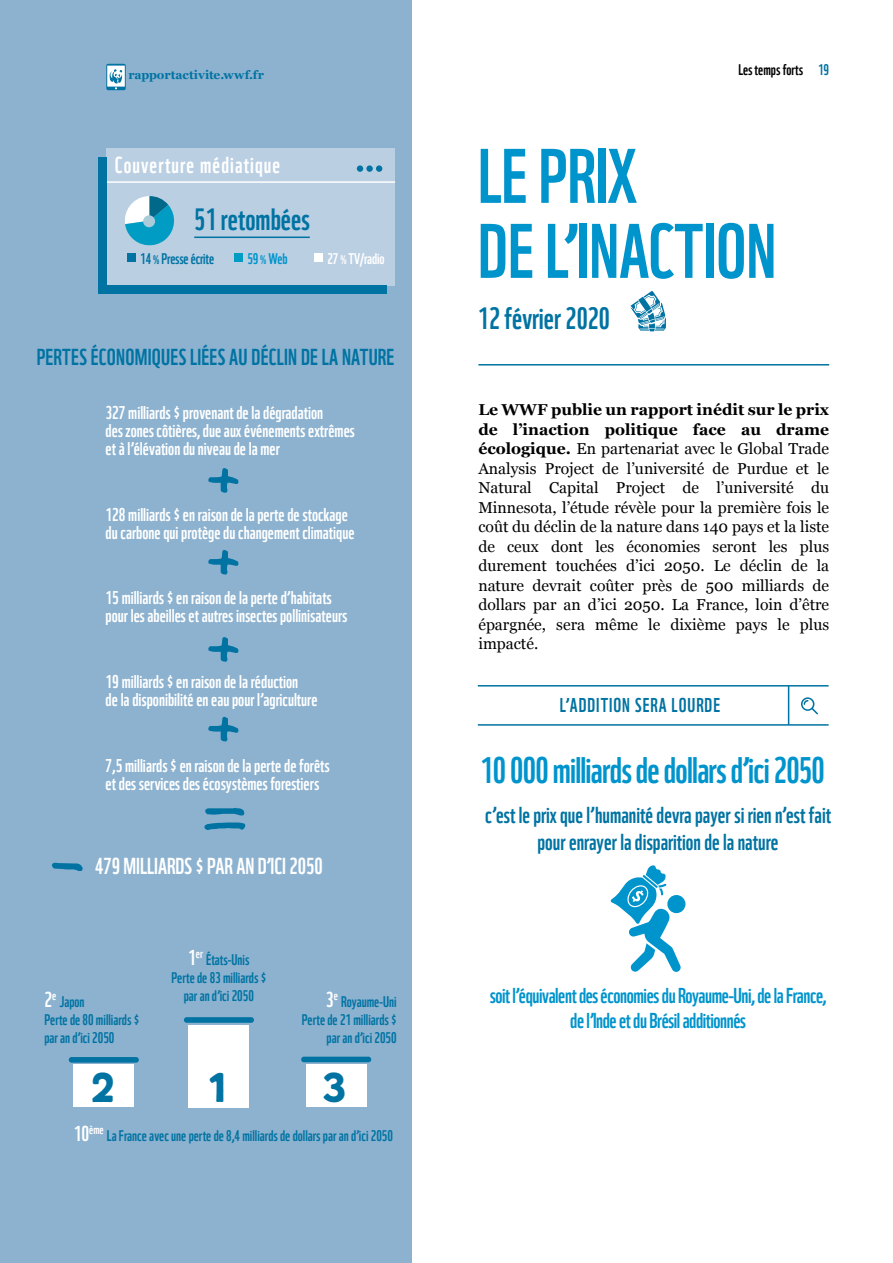
<style>
.page{position:relative;width:893px;height:1263px;background:#fff}
.page>*{position:absolute;margin:0;border:0;box-sizing:border-box;transform-origin:0 0}
.t1{font:75px/75px "WWF";color:#0094cc}
.t2{font:75px/84.4px "Amandine";color:#0073a2;text-align:justify}
.t3{font:42px "Block BE";color:#0073a2}
.t4{font:36px "WWF";letter-spacing:-.02em;color:#0094cc}
.t5{font:30px "WWF";color:#0073a2}
.t6{font:22.5px/27px "WWF";color:#0073a2;text-align:center}
.t7{font:22.5px "WWF";color:#fff}
.t8{font:22.5px "WWF";letter-spacing:.05em;color:#fff}
.t9{font:21px/25.2px "WWF";letter-spacing:-.02em;color:#0094cc;text-align:center}
.t10{font:21px "WWF";color:#fff}
.t11{font:19.5px "WWF";letter-spacing:.05em;color:#0073a2}
.t12{font:18px/18px "WWF";color:#fff}
.t13{font:15.75px/19.5px "Georgia";color:#000;text-align:justify}
.t14{font:15px/18px "WWF";color:#0073a2}
.t15{font:15px "WWF";color:#000}
.t16{font:15px "WWF";letter-spacing:-.01em;color:#fff}
.t17{font:15px "WWF";color:#0094cc}
.t18{font:12.3px "WWF";color:#fff}
.t19{font:700 12px "Georgia";letter-spacing:-.005em;color:#0073a2}
.s1{font-size:12px}
.s2{font-size:21px}
.s3{color:#0073a2}
.s4{font-weight:700}
</style>
<div class="page">
<div style="left:0;top:0;width:411px;height:1263px;background:#8cb2d0"></div>
<svg style="left:106px;top:64px;width:20px;height:26px"></svg>
<hr style="left:478px;top:685px;width:351px;height:1px;background:#0073a2">
<hr style="left:478px;top:724px;width:351px;height:2px;background:#0073a2">
<svg style="left:801px;top:697px;width:17px;height:17px"></svg>
<hr style="left:788px;top:686px;width:1px;height:39px;background:#0073a2">
<div style="left:106px;top:148px;width:289px;height:138px;background:#bbcfe3"></div>
<hr style="left:106px;top:181px;width:289px;height:2px;background:#fff">
<div style="left:357px;top:165px;width:6px;height:7px;background:#0073a2;border-radius:50%"></div>
<div style="left:366px;top:165px;width:7px;height:7px;background:#0073a2;border-radius:50%"></div>
<div style="left:376px;top:165px;width:6px;height:7px;background:#0073a2;border-radius:50%"></div>
<div style="left:98px;top:157px;width:8px;height:137px;background:#0073a2"></div>
<div style="left:98px;top:285px;width:289px;height:9px;background:#0073a2"></div>
<hr style="left:194px;top:237px;width:116px;height:1px;background:#0073a2">
<hr style="left:478px;top:364px;width:351px;height:1px;background:#0073a2">
<svg style="left:630px;top:291px;width:36px;height:40px"></svg>
<div style="left:128px;top:254px;width:8px;height:8px;background:#0073a2"></div>
<div style="left:315px;top:254px;width:8px;height:8px;background:#fff"></div>
<div style="left:235px;top:254px;width:8px;height:8px;background:#009cc4"></div>
<svg style="left:125px;top:196px;width:50px;height:50px"></svg>
<div style="left:143px;top:215px;width:12px;height:12px;background:#aaccda;border-radius:50%"></div>
<div style="left:667px;top:895px;width:18px;height:18px;background:#0094cc;border-radius:50%"></div>
<svg style="left:611px;top:865px;width:70px;height:107px"></svg>
<div style="left:74px;top:1064px;width:60px;height:43px;background:#fff"></div>
<div style="left:69px;top:1057px;width:70px;height:6px;background:#0073a2;border-radius:3px"></div>
<div style="left:189px;top:1025px;width:60px;height:82px;background:#fff"></div>
<div style="left:184px;top:1017px;width:70px;height:6px;background:#0073a2;border-radius:3px"></div>
<div style="left:306px;top:1064px;width:60px;height:43px;background:#fff"></div>
<div style="left:301px;top:1057px;width:70px;height:5px;background:#0073a2;border-radius:3px"></div>
<p class="t19" style="left:128px;top:66px;width:137px">rapportactivite.wwf.fr</p>
<h3 class="t8" style="left:115px;top:147px;width:167px">Couverture médiatique</h3>
<h3 class="t5" style="left:194px;top:196px;width:117px">51 retombées</h3>
<p class="t14" style="left:140px;top:249px;width:75px">14 <span class="s1">%</span> Presse écrite</p>
<p class="t17" style="left:247px;top:247px;width:42px">59 <span class="s1">%</span> Web</p>
<p class="t16" style="left:327px;top:247px;width:59px">27 <span class="s1">%</span> TV/radio</p>
<h3 class="t6" style="left:37px;top:341px;width:359px">PERTES ÉCONOMIQUES LIÉES AU DÉCLIN DE LA NATURE</h3>
<p class="t12" style="left:106px;top:401px;width:251px">327 milliards $ provenant de la dégradation<br>des zones côtières, due aux événements extrêmes et à l’élévation du niveau de la mer</p>
<h1 class="t2" style="left:195px;top:435px;width:58px">+ + +</h1>
<p class="t12" style="left:106px;top:503px;width:250px">128 milliards $ en raison de la perte de stockage du carbone qui protège du changement climatique</p>
<p class="t12" style="left:106px;top:587px;width:243px">15 milliards $ en raison de la perte d’habitats pour les abeilles et autres insectes pollinisateurs</p>
<p class="t12" style="left:106px;top:671px;width:214px">19 milliards $ en raison de la réduction<br>de la disponibilité en eau pour l’agriculture</p>
<h1 class="t2" style="left:195px;top:683px;width:58px">+</h1>
<p class="t12" style="left:106px;top:755px;width:226px">7,5 milliards $ en raison de la perte de forêts et des services des écosystèmes forestiers</p>
<h1 class="t2" style="left:38px;top:817px;width:59px">-</h1>
<h1 class="t2" style="left:187px;top:771px;width:76px">=</h1>
<h3 class="t7" style="left:95px;top:848px;width:229px">479 MILLIARDS $ PAR AN D’ICI 2050</h3>
<p class="t18" style="left:188px;top:944px;width:16px"><span class="s2">1</span>er</p>
<p class="t14" style="left:206px;top:949px;width:45px">États-Unis</p>
<p class="t14" style="left:171px;top:967px;width:96px">Perte de 83 milliards $</p>
<p class="t14" style="left:184px;top:985px;width:72px">par an d’ici 2050</p>
<p class="t14" style="left:44px;top:991px;width:96px;text-indent:15px">Japon<br>Perte de 80 milliards $ par an d’ici 2050</p>
<h3 class="t10" style="left:326px;top:983px;width:13px">3<sup>e</sup></h3>
<h3 class="t10" style="left:44px;top:983px;width:13px">2<sup>e</sup></h3>
<p class="t14" style="left:302px;top:991px;width:96px;text-align:right">Royaume-Uni<br>Perte de 21 milliards $ par an d’ici 2050</p>
<h2 class="t3" style="left:92px;top:1064px;width:23px">2</h2>
<h2 class="t3" style="left:207px;top:1064px;width:24px">1</h2>
<h2 class="t3" style="left:324px;top:1064px;width:23px">3</h2>
<p class="t18" style="left:74px;top:1120px;width:32px"><span class="s2">10</span>ème</p>
<p class="t14" style="left:107px;top:1125px;width:287px">La France avec une perte de 8,4 milliards de dollars par an d’ici 2050</p>
<p class="t15" style="left:738px;top:57px;width:92px">Les temps forts <span class="s3">19</span></p>
<h1 class="t1" style="left:478px;top:131px;width:300px">LE PRIX<br>DE L’INACTION</h1>
<h3 class="t5" style="left:478px;top:295px;width:134px">12 février 2020</h3>
<p class="t13" style="left:478px;top:400px;width:352px"><span class="s4">Le WWF publie un rapport inédit sur le prix de l’inaction politique face au drame écologique.</span> En partenariat avec le Global Trade Analysis Project de l’université de Purdue et le Natural Capital Project de l’université du Minnesota, l’étude révèle pour la première fois le coût du déclin de la nature dans 140 pays et la liste de ceux dont les économies seront les plus durement touchées d’ici 2050. Le déclin de la nature devrait coûter près de 500 milliards de dollars par an d’ici 2050. La France, loin d’être épargnée, sera même le dixième pays le plus impacté.</p>
<p class="t11" style="left:560px;top:689px;width:162px">L’ADDITION SERA LOURDE</p>
<h3 class="t4" style="left:480px;top:742px;width:346px">10 000 milliards de dollars d’ici 2050</h3>
<h3 class="t6" style="left:485px;top:799px;width:347px">c’est le prix que l’humanité devra payer si rien n’est fait pour enrayer la disparition de la nature</h3>
<h3 class="t9" style="left:490px;top:981px;width:338px">soit l’équivalent des économiesdu Royaume-Uni, de la France, de l’Inde et du Brésil additionnés</h3>
</div>
